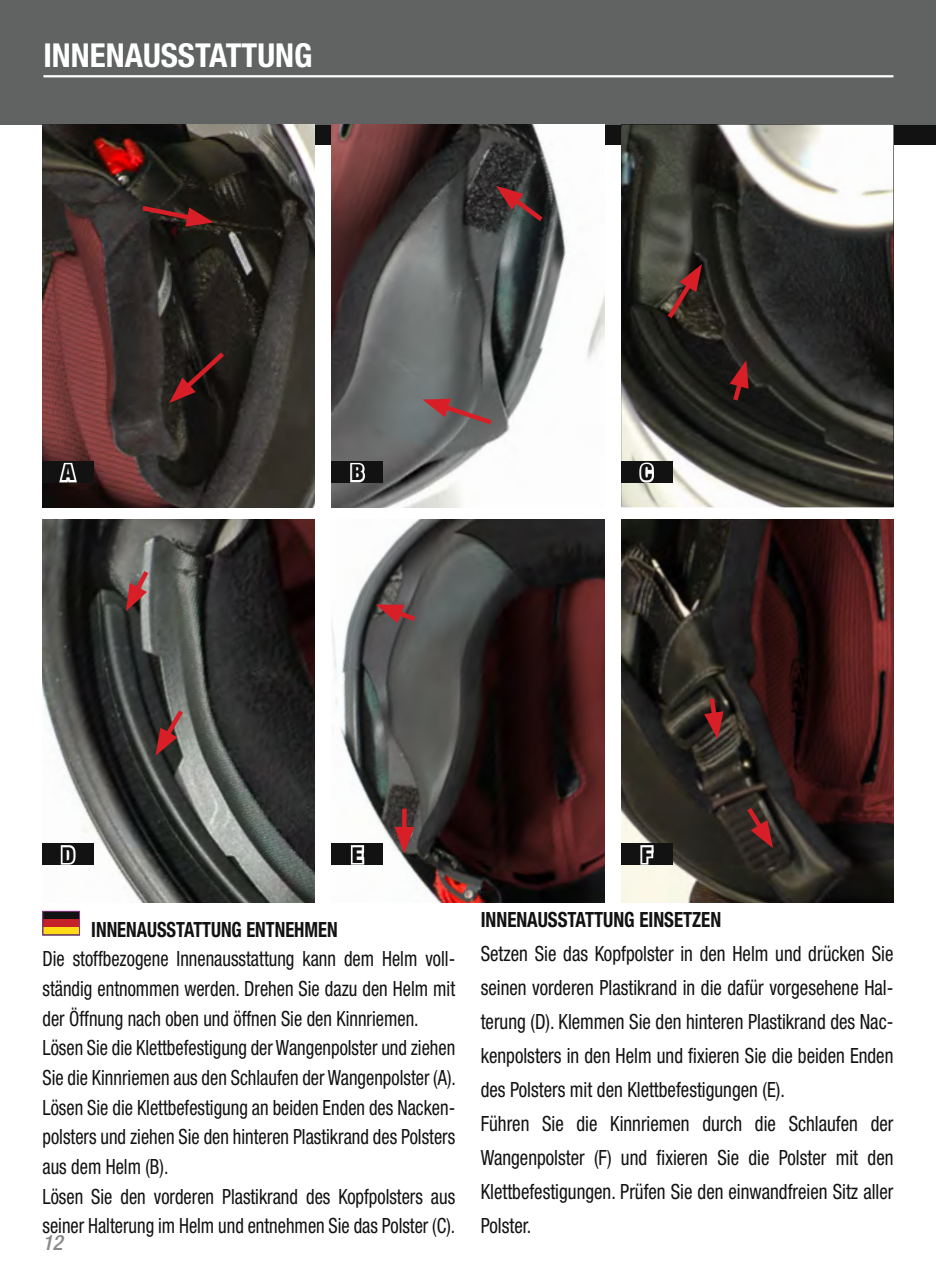
<style>
.page{position:relative;width:936px;height:1276px;background:#fff}
.page>*{position:absolute;margin:0;border:0;box-sizing:border-box;transform-origin:0 0}
.t1{font:700 condensed 33px "Helvetica Neue";color:#fff}
.t2{font:900 condensed 21.9px "Helvetica Neue";color:#121212}
.t3{font:condensed 21px/29.7px "Helvetica Neue";color:#121212;scale:.88 1}
.t4{font:condensed 21px/34.2px "Helvetica Neue";color:#121212;scale:.9 1}
.t5{font:700 condensed 21px "Helvetica Neue";color:#121212;scale:.88 1}
.t6{font:700 condensed 21px "Helvetica Neue";color:#121212;scale:.9 1}
.t7{font:italic 500 condensed 21px "Helvetica Neue";color:#888a8a}
</style>
<div class="page">
<div style="left:43px;top:85px;width:892px;height:60px;background:#121212"></div>
<div style="left:0;top:0;width:935px;height:125px;background:#606362"></div>
<img style="left:43px;top:125px;width:272px;height:382px">
<svg style="left:169px;top:348px;width:60px;height:55px;background:#341817"></svg>
<svg style="left:138px;top:203px;width:76px;height:24px;background:#501f1d"></svg>
<img style="left:332px;top:125px;width:272px;height:382px">
<svg style="left:422px;top:399px;width:74px;height:29px;background:#7b5658"></svg>
<svg style="left:496px;top:186px;width:51px;height:40px;background:#4e2e2f"></svg>
<img style="left:621px;top:125px;width:272px;height:382px">
<svg style="left:663px;top:264px;width:39px;height:59px;background:#59362f"></svg>
<svg style="left:729px;top:360px;width:19px;height:45px"></svg>
<img style="left:43px;top:519px;width:272px;height:383px">
<svg style="left:126px;top:566px;width:26px;height:45px"></svg>
<svg style="left:155px;top:705px;width:32px;height:51px;background:#734c4a"></svg>
<img style="left:332px;top:519px;width:272px;height:383px">
<svg style="left:376px;top:604px;width:44px;height:21px"></svg>
<svg style="left:402px;top:808px;width:4px;height:19px"></svg>
<svg style="left:394px;top:827px;width:20px;height:27px"></svg>
<img style="left:621px;top:519px;width:272px;height:383px">
<svg style="left:743px;top:803px;width:30px;height:45px"></svg>
<svg style="left:704px;top:694px;width:19px;height:45px"></svg>
<div style="left:43px;top:461px;width:51px;height:22px;background:#121212"></div>
<svg style="left:57px;top:420px;width:22px;height:64px"></svg>
<div style="left:43px;top:843px;width:51px;height:22px;background:#121212"></div>
<svg style="left:59px;top:845px;width:19px;height:23px"></svg>
<div style="left:332px;top:461px;width:51px;height:22px;background:#121212"></div>
<svg style="left:348px;top:462px;width:20px;height:23px"></svg>
<div style="left:332px;top:843px;width:51px;height:22px;background:#121212"></div>
<svg style="left:349px;top:845px;width:17px;height:21px"></svg>
<div style="left:621px;top:461px;width:51px;height:22px;background:#121212"></div>
<svg style="left:636px;top:459px;width:20px;height:26px"></svg>
<div style="left:621px;top:843px;width:51px;height:22px;background:#121212"></div>
<svg style="left:638px;top:845px;width:17px;height:21px"></svg>
<div style="left:43px;top:911px;width:37px;height:24px;background:#c52128"></div>
<div style="left:43px;top:927px;width:37px;height:8px;background:#feda17"></div>
<div style="left:43px;top:911px;width:37px;height:8px;background:#121212"></div>
<div style="left:43px;top:911px;width:37px;height:24px;border:1px solid #883b85"></div>
<hr style="left:43px;top:75px;width:850px;height:2px;background:#fff">
<h1 class="t1" style="left:43px;top:35px;width:270px">INNENAUSSTATTUNG</h1>
<p class="t2" style="left:62px;top:459px;width:14px">A</p>
<p class="t2" style="left:351px;top:459px;width:14px">B</p>
<p class="t2" style="left:640px;top:459px;width:13px">C</p>
<p class="t2" style="left:62px;top:841px;width:14px">D</p>
<p class="t2" style="left:352px;top:841px;width:12px">E</p>
<p class="t5" style="left:91px;top:916px;width:281px">INNENAUSSTATTUNG ENTNEHMEN</p>
<p class="t3" style="left:43px;top:944px;width:471px">Die stoffbezogene Innenausstattung kann dem Helm voll&shy;ständig entnommen werden. Drehen Sie dazu den Helm mit der Öffnung nach oben und öffnen Sie den Kinnriemen.<br>Lösen Sie die Klettbefestigung der Wangenpolster und ziehen Sie die Kinnriemen aus den Schlaufen der Wangenpolster (A).<br>Lösen Sie die Klettbefestigung an beiden Enden des Nacken&shy;polsters und ziehen Sie den hinteren Plastikrand des Polsters aus dem Helm (B).<br>Lösen Sie den vorderen Plastikrand des Kopfpolsters aus seiner Halterung im Helm und entnehmen Sie das Polster (C).</p>
<p class="t7" style="left:43px;top:1230px;width:22px">12</p>
<p class="t2" style="left:641px;top:841px;width:12px">F</p>
<p class="t6" style="left:480px;top:906px;width:269px">INNENAUSSTATTUNG EINSETZEN</p>
<p class="t4" style="left:480px;top:936px;width:460px">Setzen Sie das Kopfpolster in den Helm und drücken Sie seinen vorderen Plastikrand in die dafür vorgesehene Hal&shy;terung (D). Klemmen Sie den hinteren Plastikrand des Nac&shy;kenpolsters in den Helm und fixieren Sie die beiden Enden des Polsters mit den Klettbefestigungen (E).<br>Führen Sie die Kinnriemen durch die Schlaufen der Wangenpolster (F) und fixieren Sie die Polster mit den Klettbefestigungen. Prüfen Sie den einwandfreien Sitz aller Polster.</p>
</div>
